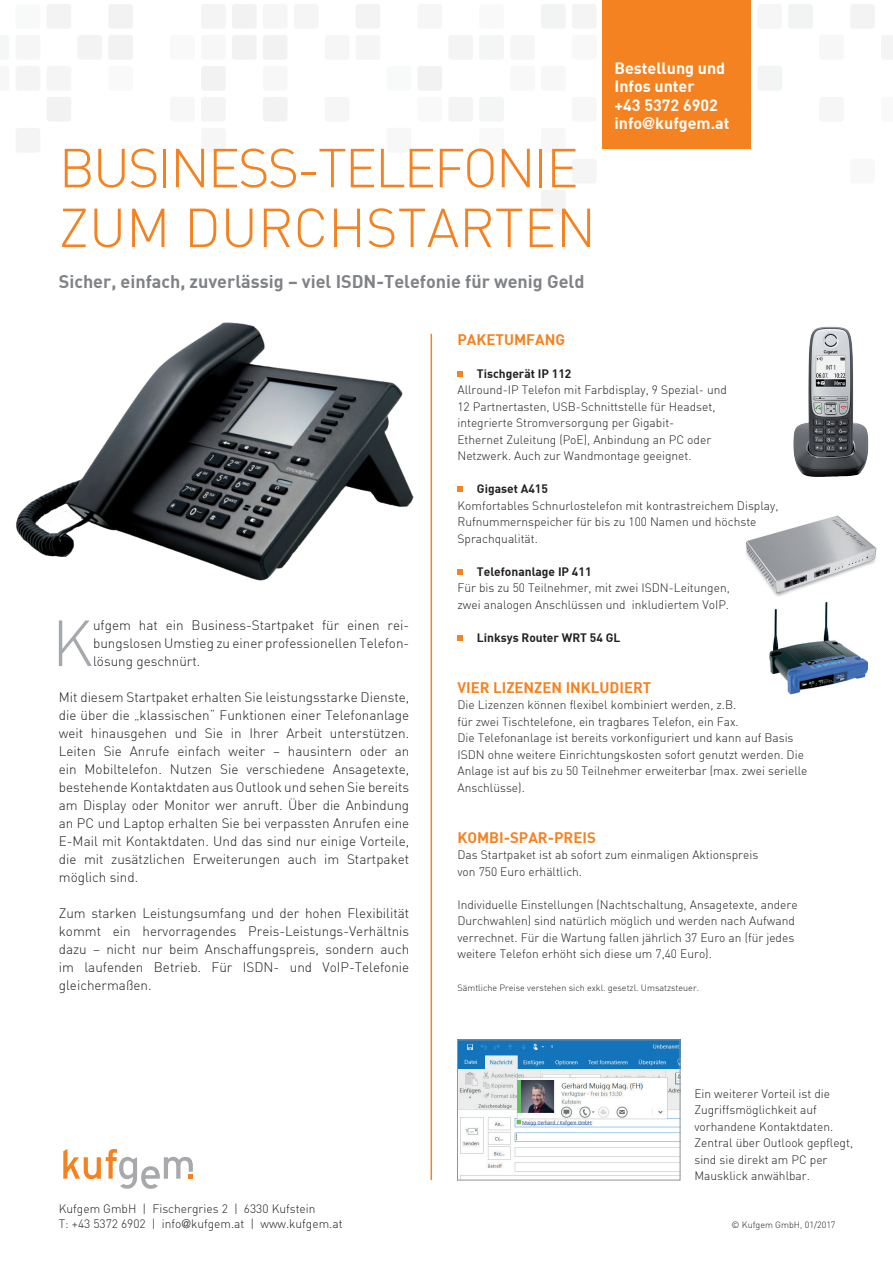
<style>
.page{position:relative;width:893px;height:1263px;background:#fff}
.page>*{position:absolute;margin:0;border:0;box-sizing:border-box;transform-origin:0 0}
.t1{font:300 64.05px "DI Nbek";color:#a5a9ae}
.t2{font:300 54px/59.8px "DI Nbek";letter-spacing:-.04em;color:#f58220}
.t3{font:700 18px "DI Nbek";color:#808285}
.t4{font:700 16.05px/18.5px "DI Nbek";color:#fff}
.t5{font:700 15px "DI Nbek";color:#f58220}
.t6{font:300 13.5px/18px "DI Nbek";color:#231f20;text-align:justify}
.t7{font:300 12px/16.5px "DI Nbek";color:#231f20}
.t8{font:700 12px "DI Nbek";color:#231f20}
.t9{font:300 9px "DI Nbek";color:#231f20}
.s1{font-family:"Helvetica Neue LT Com"}
</style>
<div class="page">
<img style="left:746px;top:515px;width:131px;height:81px">
<div style="left:541px;top:190px;width:25px;height:25px;background:#f3f3f4;border-radius:3px"></div>
<div style="left:572px;top:159px;width:25px;height:25px;background:#f5f5f5;border-radius:3px"></div>
<div style="left:850px;top:159px;width:25px;height:25px;background:#f8f8f8;border-radius:3px"></div>
<div style="left:16px;top:128px;width:24px;height:25px;background:#f4f4f5;border-radius:3px"></div>
<div style="left:201px;top:128px;width:25px;height:25px;background:#f6f6f7;border-radius:3px"></div>
<div style="left:386px;top:128px;width:25px;height:25px;background:#f7f7f7;border-radius:3px"></div>
<div style="left:479px;top:128px;width:25px;height:25px;background:#f9f9f9;border-radius:3px"></div>
<div style="left:541px;top:128px;width:25px;height:25px;background:#f7f7f7;border-radius:3px"></div>
<div style="left:47px;top:97px;width:24px;height:25px;background:#f2f2f3;border-radius:3px"></div>
<div style="left:170px;top:97px;width:25px;height:25px;background:#f7f7f7;border-radius:3px"></div>
<div style="left:201px;top:97px;width:25px;height:25px;background:#f4f4f4;border-radius:3px"></div>
<div style="left:263px;top:97px;width:25px;height:25px;background:#f2f2f2;border-radius:3px"></div>
<div style="left:325px;top:97px;width:24px;height:25px;background:#f6f6f6;border-radius:3px"></div>
<div style="left:417px;top:97px;width:25px;height:25px;background:#f9f9f9;border-radius:3px"></div>
<div style="left:448px;top:97px;width:25px;height:25px;background:#f4f4f4;border-radius:3px"></div>
<div style="left:479px;top:97px;width:25px;height:25px;background:#f4f5f5;border-radius:3px"></div>
<div style="left:572px;top:97px;width:25px;height:25px;background:#f7f7f8;border-radius:3px"></div>
<div style="left:819px;top:97px;width:25px;height:25px;background:#f6f6f7;border-radius:3px"></div>
<div style="left:16px;top:66px;width:24px;height:25px;background:#f4f4f5;border-radius:3px"></div>
<div style="left:47px;top:66px;width:24px;height:25px;background:#f5f5f6;border-radius:3px"></div>
<div style="left:108px;top:66px;width:25px;height:25px;background:#f9f9f9;border-radius:3px"></div>
<div style="left:201px;top:66px;width:25px;height:25px;background:#f2f2f2;border-radius:3px"></div>
<div style="left:263px;top:66px;width:25px;height:25px;background:#f7f7f7;border-radius:3px"></div>
<div style="left:386px;top:66px;width:25px;height:25px;background:#f8f9f9;border-radius:3px"></div>
<div style="left:417px;top:66px;width:25px;height:25px;background:#f2f2f3;border-radius:3px"></div>
<div style="left:510px;top:66px;width:25px;height:25px;background:#f8f8f8;border-radius:3px"></div>
<div style="left:541px;top:66px;width:25px;height:25px;background:#f7f7f7;border-radius:3px"></div>
<div style="left:757px;top:66px;width:25px;height:25px;background:#f3f4f4;border-radius:3px"></div>
<div style="left:16px;top:35px;width:24px;height:25px;background:#f6f6f6;border-radius:3px"></div>
<div style="left:77px;top:35px;width:25px;height:25px;background:#f3f3f4;border-radius:3px"></div>
<div style="left:108px;top:35px;width:25px;height:25px;background:#f2f2f2;border-radius:3px"></div>
<div style="left:170px;top:35px;width:25px;height:25px;background:#f9f9fa;border-radius:3px"></div>
<div style="left:201px;top:35px;width:25px;height:25px;background:#f7f7f8;border-radius:3px"></div>
<div style="left:232px;top:35px;width:25px;height:25px;background:#f2f2f2;border-radius:3px"></div>
<div style="left:263px;top:35px;width:25px;height:25px;background:#f2f2f3;border-radius:3px"></div>
<div style="left:325px;top:35px;width:24px;height:25px;background:#f6f6f6;border-radius:3px"></div>
<div style="left:356px;top:35px;width:24px;height:25px;background:#f5f5f5;border-radius:3px"></div>
<div style="left:448px;top:35px;width:25px;height:25px;background:#f4f4f5;border-radius:3px"></div>
<div style="left:479px;top:35px;width:25px;height:25px;background:#f4f5f5;border-radius:3px"></div>
<div style="left:510px;top:35px;width:25px;height:25px;background:#f6f6f6;border-radius:3px"></div>
<div style="left:572px;top:35px;width:25px;height:25px;background:#f8f8f8;border-radius:3px"></div>
<div style="left:819px;top:35px;width:25px;height:25px;background:#f7f7f7;border-radius:3px"></div>
<svg style="left:881px;top:35px;width:12px;height:24px"></svg>
<div style="left:16px;top:4px;width:24px;height:25px;background:#f8f9f9;border-radius:3px"></div>
<div style="left:47px;top:4px;width:24px;height:25px;background:#f3f3f4;border-radius:3px"></div>
<div style="left:108px;top:4px;width:25px;height:25px;background:#f2f2f3;border-radius:3px"></div>
<div style="left:201px;top:4px;width:25px;height:25px;background:#f4f4f5;border-radius:3px"></div>
<div style="left:232px;top:4px;width:25px;height:25px;background:#f2f2f3;border-radius:3px"></div>
<div style="left:263px;top:4px;width:25px;height:25px;background:#f6f6f7;border-radius:3px"></div>
<div style="left:294px;top:4px;width:24px;height:25px;background:#f5f5f5;border-radius:3px"></div>
<div style="left:356px;top:4px;width:24px;height:25px;background:#f3f3f3;border-radius:3px"></div>
<div style="left:417px;top:4px;width:25px;height:25px;background:#f6f6f6;border-radius:3px"></div>
<div style="left:479px;top:4px;width:25px;height:25px;background:#f9f9f9;border-radius:3px"></div>
<div style="left:541px;top:4px;width:25px;height:25px;background:#f2f3f3;border-radius:3px"></div>
<div style="left:572px;top:4px;width:25px;height:25px;background:#f4f4f5;border-radius:3px"></div>
<div style="left:757px;top:4px;width:25px;height:25px;background:#f6f6f6;border-radius:3px"></div>
<div style="left:788px;top:4px;width:25px;height:25px;background:#f2f3f3;border-radius:3px"></div>
<div style="left:850px;top:4px;width:25px;height:25px;background:#f3f3f4;border-radius:3px"></div>
<svg style="left:63px;top:1149px;width:130px;height:40px"></svg>
<hr style="left:431px;top:334px;width:1px;height:846px;background:#f58220">
<div style="left:603px;top:0;width:148px;height:149px;background:#f58220"></div>
<img style="left:459px;top:1042px;width:219px;height:136px">
<svg style="left:457px;top:371px;width:6px;height:5px"></svg>
<svg style="left:457px;top:486px;width:6px;height:6px"></svg>
<svg style="left:457px;top:569px;width:6px;height:5px"></svg>
<svg style="left:457px;top:635px;width:6px;height:5px"></svg>
<img style="left:16px;top:322px;width:417px;height:286px">
<img style="left:793px;top:326px;width:76px;height:151px">
<img style="left:769px;top:602px;width:99px;height:93px">
<h2 class="t2" style="left:59px;top:137px;width:539px">BUSINESS-TELEFONIE<br>ZUM DURCHSTARTEN</h2>
<h3 class="t3" style="left:59px;top:270px;width:527px">Sicher, einfach, zuverlässig – viel ISDN-Telefonie für wenig Geld</h3>
<h3 class="t4" style="left:614px;top:58px;width:117px">Bestellung und<br>Infos unter<br>+43 5372 6902 info<span class="s1">@</span>kufgem.at</h3>
<h1 class="t1" style="left:52px;top:604px;width:43px">K</h1>
<p class="t6" style="left:93px;top:616px;width:318px">ufgem hat ein Business-Startpaket für einen rei&shy;bungslosen Umstieg zu einer professionellen Telefon&shy;lösung geschnürt.</p>
<p class="t6" style="left:59px;top:688px;width:352px">Mit diesem Startpaket erhalten Sie leistungsstarke Dienste, die über die „klassischen“ Funktionen einer Telefonanlage weit hinausgehen und Sie in Ihrer Arbeit unterstützen.<br>Leiten Sie Anrufe einfach weiter – hausintern oder an ein Mobiltelefon. Nutzen Sie verschiedene Ansagetexte, bestehende Kontaktdaten aus Outlook und sehen Sie bereits am Display oder Monitor wer anruft. Über die Anbindung an PC und Laptop erhalten Sie bei verpassten Anrufen eine E-Mail mit Kontaktdaten. Und das sind nur einige Vorteile, die mit zusätzlichen Erweiterungen auch im Startpaket möglich sind.</p>
<p class="t6" style="left:59px;top:904px;width:352px">Zum starken Leistungsumfang und der hohen Flexibilität kommt ein hervorragendes Preis-Leistungs-Verhältnis dazu – nicht nur beim Anschaffungspreis, sondern auch im laufenden Betrieb. Für ISDN- und VoIP-Telefonie gleichermaßen.</p>
<p class="t7" style="left:59px;top:1201px;width:285px;line-height:15px">Kufgem GmbH | Fischergries 2 | 6330 Kufstein<br>T: +43 5372 6902 | info<span class="s1">@</span>kufgem.at | www.kufgem.at</p>
<p class="t5" style="left:457px;top:329px;width:109px">PAKETUMFANG</p>
<p class="t8" style="left:477px;top:365px;width:96px">Tischgerät IP 112</p>
<p class="t7" style="left:457px;top:381px;width:271px">Allround-IP Telefon mit Farbdisplay, 9 Spezial- und 12 Partnertasten, USB-Schnittstelle für Headset, integrierte Stromversorgung per Gigabit-<br>Ethernet Zuleitung (PoE), Anbindung an PC oder Netzwerk. Auch zur Wandmontage geeignet.</p>
<p class="t8" style="left:477px;top:481px;width:72px">Gigaset A415</p>
<p class="t7" style="left:457px;top:497px;width:322px">Komfortables Schnurlostelefon mit kontrastreichem Display,<br>Rufnummernspeicher für bis zu 100 Namen und höchste<br>Sprachqualität.</p>
<p class="t8" style="left:477px;top:563px;width:116px">Telefonanlage IP 411</p>
<p class="t7" style="left:457px;top:579px;width:274px">Für bis zu 50 Teilnehmer, mit zwei ISDN-Leitungen, zwei analogen Anschlüssen und inkludiertem VoIP.</p>
<p class="t8" style="left:477px;top:629px;width:145px">Linksys Router WRT 54 GL</p>
<p class="t5" style="left:457px;top:677px;width:196px">VIER LIZENZEN INKLUDIERT</p>
<p class="t7" style="left:457px;top:696px;width:352px">Die Lizenzen können flexibel kombiniert werden, z.B.<br>für zwei Tischtelefone, ein tragbares Telefon, ein Fax.<br>Die Telefonanlage ist bereits vorkonfiguriert und kann auf Basis ISDN ohne weitere Einrichtungskosten sofort genutzt werden. Die Anlage ist auf bis zu 50 Teilnehmer erweiterbar (max. zwei serielle Anschlüsse).</p>
<p class="t5" style="left:457px;top:827px;width:140px">KOMBI-SPAR-PREIS</p>
<p class="t7" style="left:457px;top:846px;width:302px">Das Startpaket ist ab sofort zum einmaligen Aktionspreis von 750 Euro erhältlich.</p>
<p class="t7" style="left:457px;top:896px;width:342px">Individuelle Einstellungen (Nachtschaltung, Ansagetexte, andere Durchwahlen) sind natürlich möglich und werden nach Aufwand verrechnet. Für die Wartung fallen jährlich 37 Euro an (für jedes weitere Telefon erhöht sich diese um 7,40 Euro).</p>
<p class="t9" style="left:457px;top:982px;width:243px">Sämtliche Preise verstehen sich exkl. gesetzl. Umsatzsteuer.</p>
<p class="t7" style="left:694px;top:1085px;width:160px">Ein weiterer Vorteil ist die<br>Zugriffsmöglichkeit auf vorhandene Kontaktdaten.<br>Zentral über Outlook gepflegt, sind sie direkt am PC per<br>Mausklick anwählbar.</p>
<p class="t9" style="left:732px;top:1219px;width:106px">© Kufgem GmbH, 01/2017</p>
</div>
